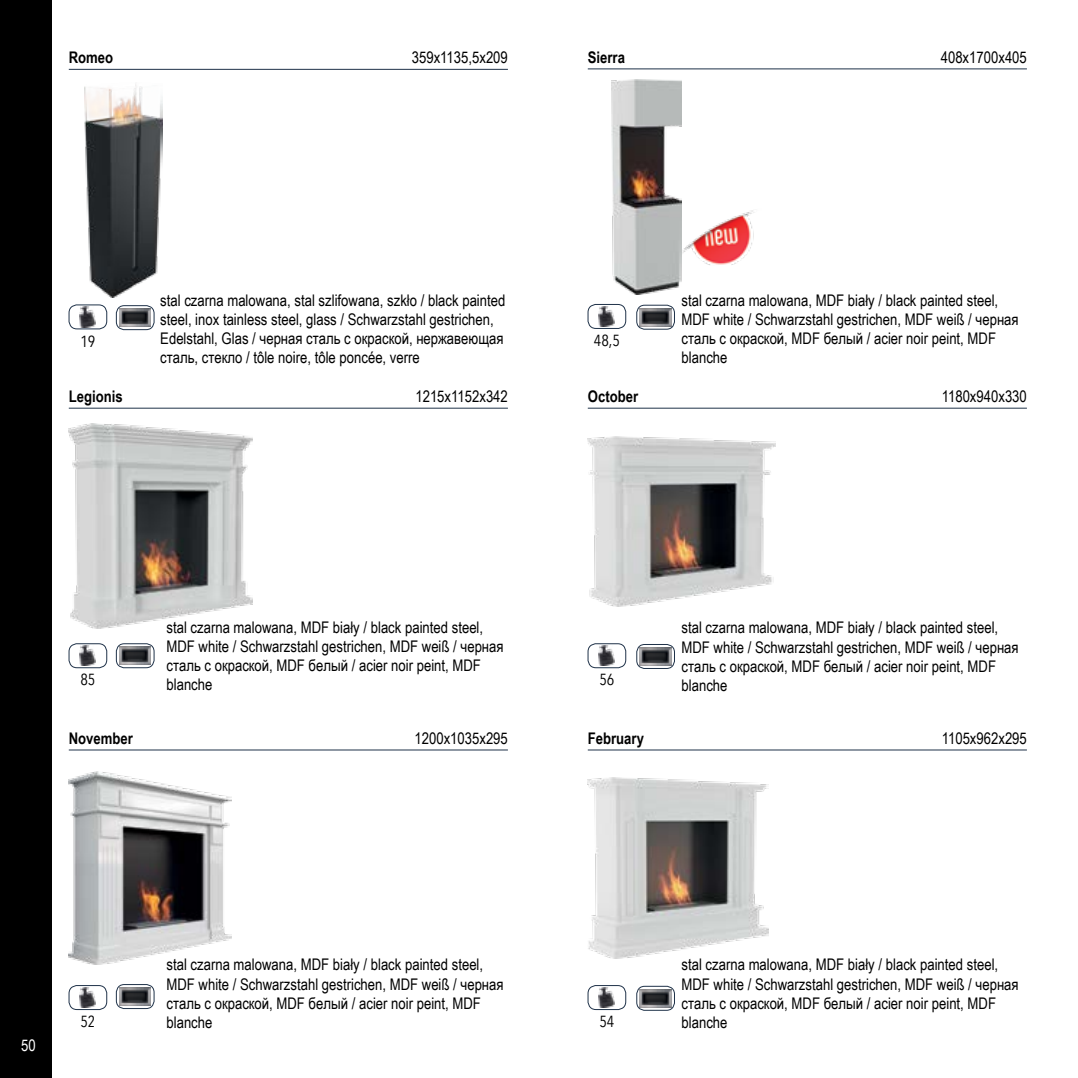
<style>
.page{position:relative;width:1078px;height:1078px;background:#fff}
.page>*{position:absolute;margin:0;border:0;box-sizing:border-box;transform-origin:0 0}
.t1{font:16px/19.2px "Arial Narrow";color:#000}
.t2{font:700 16px "Arial Narrow";color:#000}
.t3{font:16px "Avenir Next Condensed";color:#000}
.t4{font:16px "Arial Narrow";color:#fff}
</style>
<div class="page">
<div style="left:0;top:0;width:51px;height:1077px;background:#000"></div>
<img style="left:681px;top:209px;width:73px;height:56px">
<hr style="left:69px;top:407px;width:439px;height:1px;background:#1f3249">
<hr style="left:587px;top:407px;width:439px;height:1px;background:#1f3249">
<hr style="left:587px;top:749px;width:439px;height:1px;background:#1f3249">
<img style="left:80px;top:645px;width:15px;height:20px">
<div style="left:69px;top:643px;width:38px;height:24px;border:1px solid #1f3249;border-radius:8px"></div>
<img style="left:598px;top:645px;width:16px;height:20px">
<div style="left:587px;top:643px;width:39px;height:24px;border:1px solid #1f3249;border-radius:8px"></div>
<img style="left:598px;top:987px;width:16px;height:20px">
<div style="left:587px;top:985px;width:39px;height:24px;border:1px solid #1f3249;border-radius:8px"></div>
<img style="left:119px;top:646px;width:32px;height:18px">
<div style="left:116px;top:643px;width:38px;height:24px;border:1px solid #1f3249;border-radius:8px"></div>
<img style="left:639px;top:647px;width:32px;height:18px">
<div style="left:636px;top:644px;width:38px;height:24px;border:1px solid #1f3249;border-radius:8px"></div>
<img style="left:639px;top:988px;width:32px;height:19px">
<div style="left:636px;top:985px;width:38px;height:25px;border:1px solid #1f3249;border-radius:8px"></div>
<hr style="left:587px;top:68px;width:439px;height:1px;background:#1f3249">
<hr style="left:69px;top:749px;width:439px;height:1px;background:#1f3249">
<img style="left:598px;top:306px;width:16px;height:20px">
<div style="left:587px;top:304px;width:39px;height:24px;border:1px solid #1f3249;border-radius:8px"></div>
<img style="left:80px;top:987px;width:15px;height:20px">
<div style="left:69px;top:985px;width:38px;height:24px;border:1px solid #1f3249;border-radius:8px"></div>
<img style="left:639px;top:308px;width:32px;height:18px">
<div style="left:636px;top:305px;width:38px;height:24px;border:1px solid #1f3249;border-radius:8px"></div>
<img style="left:119px;top:987px;width:32px;height:18px">
<div style="left:116px;top:984px;width:38px;height:24px;border:1px solid #1f3249;border-radius:8px"></div>
<img style="left:611px;top:79px;width:70px;height:215px">
<img style="left:68px;top:424px;width:184px;height:204px">
<img style="left:69px;top:771px;width:162px;height:193px">
<img style="left:587px;top:436px;width:188px;height:170px">
<img style="left:587px;top:777px;width:181px;height:181px">
<hr style="left:69px;top:69px;width:439px;height:1px;background:#1f3249">
<img style="left:80px;top:307px;width:15px;height:20px">
<div style="left:69px;top:304px;width:38px;height:25px;border:1px solid #1f3249;border-radius:8px"></div>
<img style="left:119px;top:308px;width:32px;height:19px">
<div style="left:116px;top:305px;width:38px;height:25px;border:1px solid #1f3249;border-radius:8px"></div>
<img style="left:85px;top:84px;width:77px;height:214px">
<p class="t2" style="left:69px;top:45px;width:46px">Romeo</p>
<p class="t1" style="left:411px;top:47px;width:98px">359x1135,5x209</p>
<p class="t2" style="left:587px;top:45px;width:39px">Sierra</p>
<p class="t1" style="left:940px;top:47px;width:88px">408x1700x405</p>
<p class="t3" style="left:80px;top:331px;width:17px">19</p>
<p class="t1" style="left:160px;top:289px;width:346px">stal czarna malowana, stal szlifowana, szkło / black painted steel, inox tainless steel, glass / Schwarzstahl gestrichen, Edelstahl, Glas / черная сталь с окраской, нержавеющая сталь, стекло / tôle noire, tôle poncée, verre</p>
<p class="t3" style="left:593px;top:331px;width:28px">48,5</p>
<p class="t1" style="left:681px;top:289px;width:338px">stal czarna malowana, MDF biały / black painted steel, MDF white / Schwarzstahl gestrichen, MDF weiß / черная сталь с окраской, MDF белый / acier noir peint, MDF blanche</p>
<p class="t2" style="left:69px;top:384px;width:55px">Legionis</p>
<p class="t2" style="left:587px;top:384px;width:52px">October</p>
<p class="t1" style="left:415px;top:386px;width:94px">1215x1152x342</p>
<p class="t1" style="left:941px;top:386px;width:87px">1180x940x330</p>
<p class="t1" style="left:166px;top:616px;width:338px">stal czarna malowana, MDF biały / black painted steel, MDF white / Schwarzstahl gestrichen, MDF weiß / черная сталь с окраской, MDF белый / acier noir peint, MDF blanche</p>
<p class="t3" style="left:80px;top:670px;width:17px">85</p>
<p class="t3" style="left:599px;top:670px;width:17px">56</p>
<p class="t1" style="left:681px;top:617px;width:338px">stal czarna malowana, MDF biały / black painted steel, MDF white / Schwarzstahl gestrichen, MDF weiß / черная сталь с окраской, MDF белый / acier noir peint, MDF blanche</p>
<p class="t2" style="left:69px;top:726px;width:66px">November</p>
<p class="t1" style="left:414px;top:727px;width:95px">1200x1035x295</p>
<p class="t2" style="left:587px;top:726px;width:58px">February</p>
<p class="t1" style="left:941px;top:727px;width:87px">1105x962x295</p>
<p class="t4" style="left:21px;top:1033px;width:16px">50</p>
<p class="t3" style="left:80px;top:1011px;width:17px">52</p>
<p class="t1" style="left:166px;top:954px;width:338px">stal czarna malowana, MDF biały / black painted steel, MDF white / Schwarzstahl gestrichen, MDF weiß / черная сталь с окраской, MDF белый / acier noir peint, MDF blanche</p>
<p class="t1" style="left:681px;top:954px;width:338px">stal czarna malowana, MDF biały / black painted steel, MDF white / Schwarzstahl gestrichen, MDF weiß / черная сталь с окраской, MDF белый / acier noir peint, MDF blanche</p>
<p class="t3" style="left:599px;top:1011px;width:17px">54</p>
</div>
